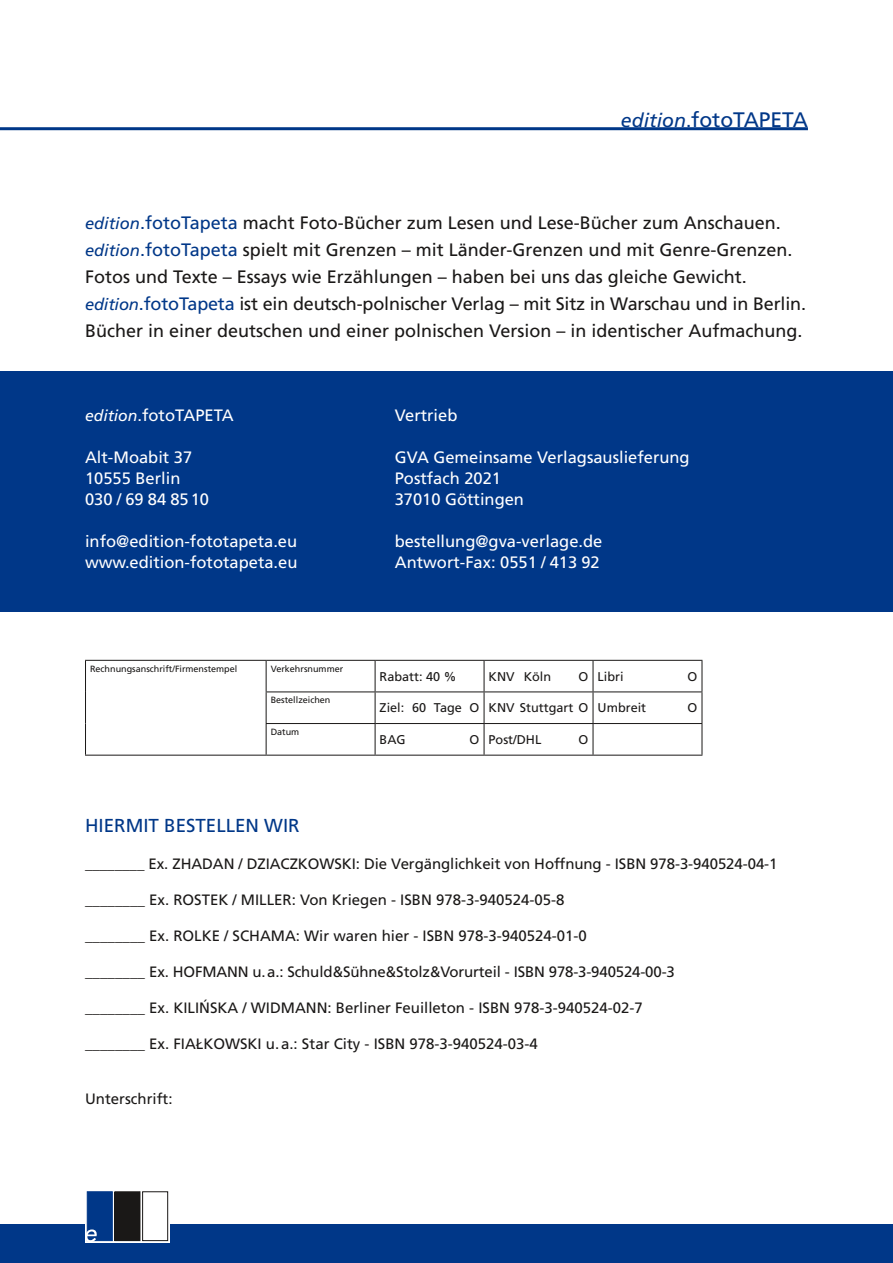
<style>
.page{position:relative;width:893px;height:1263px;background:#fff}
.page>*{position:absolute;margin:0;border:0;box-sizing:border-box;transform-origin:0 0}
.t1{font:21px "Frutiger LT Com";color:#003788}
.t2{font:18.75px "Frutiger LT Com";color:#003788}
.t3{font:18px/27px "Frutiger LT Com";color:#1a1817}
.t4{font:16.5px/21px "Frutiger LT Com";color:#fff}
.t5{font:15px "Frutiger LT Com";color:#1a1817}
.t6{font:12.6px "Frutiger LT Com";color:#1a1817}
.t7{font:9px "Frutiger LT Com";color:#1a1817}
.s1{font-style:italic;font-size:19.5px}
.s2{font-size:18.75px}
.s3{font-style:italic;font-size:16.5px;color:#003788}
.s4{color:#003788}
.s5{font-style:italic;font-size:15.75px}
</style>
<div class="page">
<div style="left:0;top:1225px;width:893px;height:38px;background:#003788"></div>
<div style="left:0;top:371px;width:893px;height:241px;background:#003788"></div>
<hr style="left:0;top:127px;width:808px;height:3px;background:#003788">
<hr style="left:85px;top:660px;width:181px;height:1px;background:#1a1817">
<hr style="left:85px;top:661px;width:1px;height:31px;background:#1a1817">
<hr style="left:266px;top:660px;width:109px;height:1px;background:#1a1817">
<hr style="left:266px;top:661px;width:1px;height:30px;background:#1a1817">
<hr style="left:375px;top:660px;width:109px;height:1px;background:#1a1817">
<hr style="left:375px;top:661px;width:1px;height:30px;background:#1a1817">
<hr style="left:484px;top:660px;width:109px;height:1px;background:#1a1817">
<hr style="left:484px;top:661px;width:1px;height:30px;background:#1a1817">
<hr style="left:593px;top:660px;width:109px;height:1px;background:#1a1817">
<hr style="left:593px;top:661px;width:1px;height:30px;background:#1a1817">
<hr style="left:701px;top:661px;width:1px;height:30px;background:#1a1817">
<hr style="left:85px;top:692px;width:1px;height:31px;background:#1a1817">
<hr style="left:266px;top:691px;width:109px;height:1px;background:#1a1817">
<hr style="left:266px;top:692px;width:1px;height:31px;background:#1a1817">
<hr style="left:375px;top:691px;width:109px;height:1px;background:#1a1817">
<hr style="left:375px;top:692px;width:1px;height:31px;background:#1a1817">
<hr style="left:484px;top:691px;width:109px;height:1px;background:#1a1817">
<hr style="left:484px;top:692px;width:1px;height:31px;background:#1a1817">
<hr style="left:593px;top:691px;width:109px;height:1px;background:#1a1817">
<hr style="left:593px;top:692px;width:1px;height:31px;background:#1a1817">
<hr style="left:701px;top:692px;width:1px;height:31px;background:#1a1817">
<hr style="left:85px;top:723px;width:1px;height:32px;background:#1a1817">
<hr style="left:266px;top:723px;width:109px;height:1px;background:#1a1817">
<hr style="left:266px;top:724px;width:1px;height:31px;background:#1a1817">
<hr style="left:375px;top:723px;width:109px;height:1px;background:#1a1817">
<hr style="left:375px;top:724px;width:1px;height:31px;background:#1a1817">
<hr style="left:484px;top:723px;width:109px;height:1px;background:#1a1817">
<hr style="left:484px;top:724px;width:1px;height:31px;background:#1a1817">
<hr style="left:593px;top:723px;width:109px;height:1px;background:#1a1817">
<hr style="left:593px;top:724px;width:1px;height:31px;background:#1a1817">
<hr style="left:701px;top:724px;width:1px;height:31px;background:#1a1817">
<hr style="left:85px;top:755px;width:181px;height:1px;background:#1a1817">
<hr style="left:266px;top:755px;width:109px;height:1px;background:#1a1817">
<hr style="left:375px;top:755px;width:109px;height:1px;background:#1a1817">
<hr style="left:484px;top:755px;width:109px;height:1px;background:#1a1817">
<hr style="left:593px;top:755px;width:109px;height:1px;background:#1a1817">
<div style="left:85px;top:1190px;width:85px;height:53px;background:linear-gradient(to bottom,#fff,#fff)"></div>
<div style="left:87px;top:1191px;width:26px;height:50px;background:#003788;border:1px solid #003788"></div>
<div style="left:115px;top:1192px;width:25px;height:48px;background:#1a1817"></div>
<div style="left:115px;top:1191px;width:25px;height:50px;border:1px solid #1a1817"></div>
<div style="left:143px;top:1192px;width:25px;height:48px;background:#fff"></div>
<div style="left:142px;top:1191px;width:26px;height:50px;border:1px solid #1a1817"></div>
<svg style="left:85px;top:1229px;width:12px;height:13px"></svg>
<h1 class="t1" style="left:621px;top:108px;width:188px"><span class="s1">edition</span><span class="s2">.</span>fotoTAPETA</h1>
<p class="t3" style="left:85px;top:210px;width:722px"><span class="s3">edition</span><span class="s4">.fotoTapeta</span> macht Foto-Bücher zum Lesen und Lese-Bücher zum Anschauen. <span class="s3">edition</span><span class="s4">.fotoTapeta</span> spielt mit Grenzen – mit Länder-Grenzen und mit Genre-Grenzen.<br>Fotos und Texte – Essays wie Erzählungen – haben bei uns das gleiche Gewicht. <span class="s3">edition</span><span class="s4">.fotoTapeta</span> ist ein deutsch-polnischer Verlag – mit Sitz in Warschau und in Berlin.<br>Bücher in einer deutschen und einer polnischen Version – in identischer Aufmachung.</p>
<p class="t4" style="left:85px;top:405px;width:150px"><span class="s5">edition</span>.fotoTAPETA</p>
<p class="t4" style="left:85px;top:447px;width:126px">Alt-Moabit 37<br>10555 Berlin<br>030 / 69 84 8510</p>
<p class="t4" style="left:85px;top:531px;width:214px">info@edition-fototapeta.eu www.edition-fototapeta.eu</p>
<p class="t4" style="left:395px;top:405px;width:64px">Vertrieb</p>
<p class="t4" style="left:395px;top:447px;width:296px">GVA Gemeinsame Verlagsauslieferung<br>Postfach 2021<br>37010 Göttingen</p>
<p class="t4" style="left:395px;top:531px;width:209px">bestellung@gva-verlage.de<br>Antwort-Fax: 0551 / 413 92</p>
<p class="t7" style="left:90px;top:663px;width:149px">Rechnungsanschrift/Firmenstempel</p>
<p class="t7" style="left:271px;top:663px;width:74px">Verkehrsnummer</p>
<p class="t7" style="left:271px;top:695px;width:61px">Bestellzeichen</p>
<p class="t7" style="left:271px;top:726px;width:30px">Datum</p>
<p class="t6" style="left:380px;top:669px;width:78px">Rabatt: 40 %</p>
<p class="t6" style="left:489px;top:669px;width:64px">KNV Köln</p>
<p class="t6" style="left:579px;top:669px;width:46px">O Libri</p>
<p class="t6" style="left:688px;top:669px;width:11px">O</p>
<p class="t6" style="left:380px;top:701px;width:268px">Ziel: 60 Tage O KNV Stuttgart O Umbreit</p>
<p class="t6" style="left:688px;top:701px;width:11px">O</p>
<p class="t6" style="left:380px;top:732px;width:28px">BAG</p>
<p class="t6" style="left:470px;top:732px;width:73px">O Post/DHL</p>
<p class="t6" style="left:579px;top:732px;width:11px">O</p>
<p class="t2" style="left:85px;top:814px;width:216px">HIERMIT BESTELLEN WIR</p>
<p class="t5" style="left:85px;top:855px;width:694px">________ Ex. ZHADAN / DZIACZKOWSKI: Die Vergänglichkeit von Hoffnung - ISBN 978-3-940524-04-1</p>
<p class="t5" style="left:85px;top:891px;width:481px">________ Ex. ROSTEK / MILLER: Von Kriegen - ISBN 978-3-940524-05-8</p>
<p class="t5" style="left:85px;top:927px;width:503px">________ Ex. ROLKE / SCHAMA: Wir waren hier - ISBN 978-3-940524-01-0</p>
<p class="t5" style="left:85px;top:963px;width:591px">________ Ex. HOFMANN u.a.: Schuld&amp;Sühne&amp;Stolz&amp;Vorurteil - ISBN 978-3-940524-00-3</p>
<p class="t5" style="left:85px;top:999px;width:559px">________ Ex. KILIŃSKA / WIDMANN: Berliner Feuilleton - ISBN 978-3-940524-02-7</p>
<p class="t5" style="left:85px;top:1035px;width:454px">________ Ex. FIAŁKOWSKI u.a.: Star City - ISBN 978-3-940524-03-4</p>
<p class="t5" style="left:85px;top:1089px;width:89px">Unterschrift:</p>
</div>
